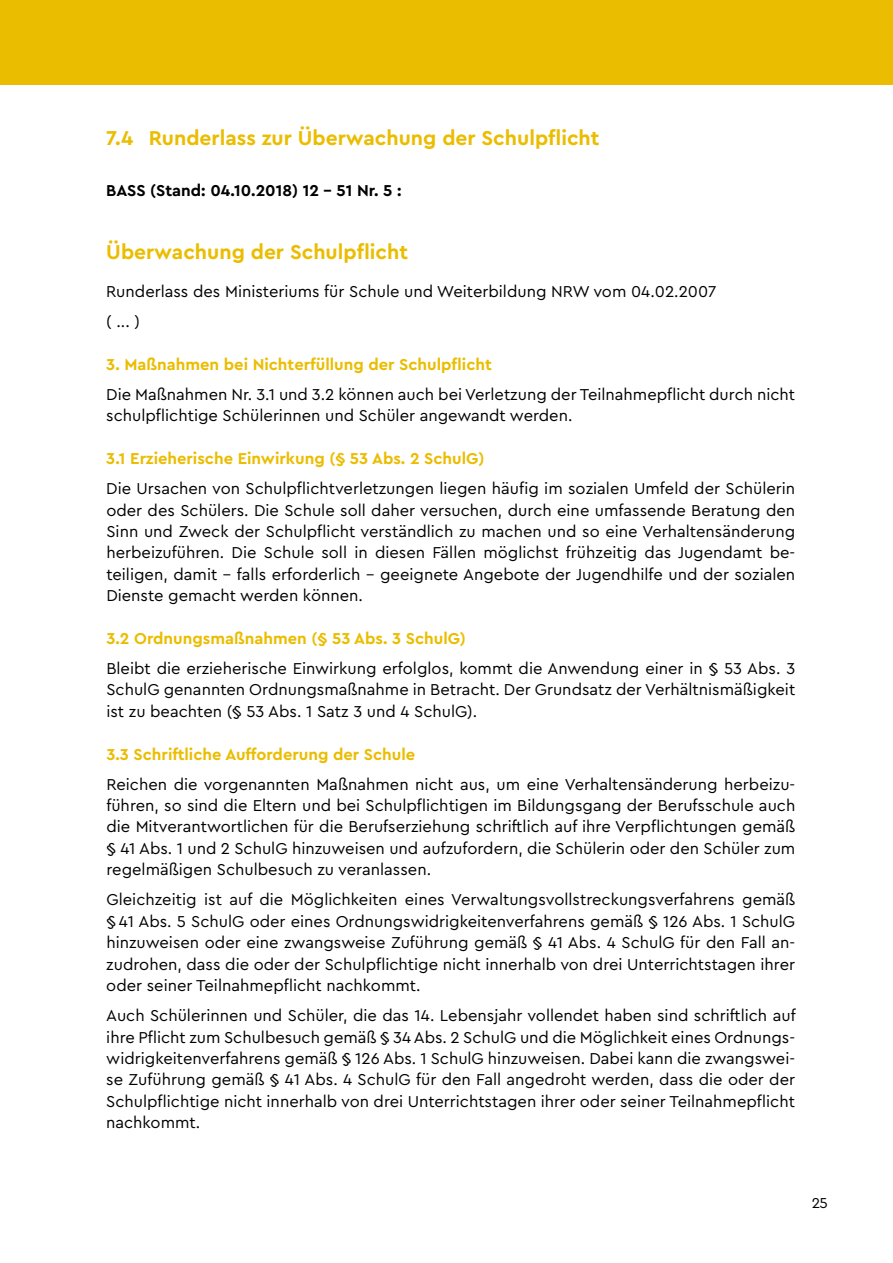
<style>
.page{position:relative;width:893px;height:1263px;background:#fff}
.page>*{position:absolute;margin:0;border:0;box-sizing:border-box;transform-origin:0 0}
.t1{font:700 21px "Cera Bielefeld";color:#ebbd00}
.t2{font:16.5px/21.5px "Cera Bielefeld";color:#000;text-align:justify}
.t3{font:700 16.5px "Cera Bielefeld";color:#ebbd00}
.t4{font:700 16.5px "Cera Bielefeld";color:#000}
.t5{font:15px "Cera Bielefeld";color:#000}
</style>
<div class="page">
<div style="left:0;top:0;width:893px;height:85px;background:#ebbd00"></div>
<p class="t1" style="left:106px;top:124px;width:495px">7.4 Runderlass zur Überwachung der Schulpflicht</p>
<p class="t4" style="left:106px;top:179px;width:297px">BASS (Stand: 04.10.2018) 12 – 51 Nr. 5 :</p>
<p class="t1" style="left:106px;top:238px;width:303px">Überwachung der Schulpflicht</p>
<p class="t2" style="left:106px;top:276px;width:612px;line-height:30px">Runderlass des Ministeriums für Schule und Weiterbildung NRW vom 04.02.2007 ( ... )</p>
<p class="t3" style="left:106px;top:353px;width:387px">3. Maßnahmen bei Nichterfüllung der Schulpflicht</p>
<p class="t2" style="left:106px;top:383px;width:690px">Die Maßnahmen Nr. 3.1 und 3.2 können auch bei Verletzung der Teilnahmepflicht durch nicht schulpflichtige Schülerinnen und Schüler angewandt werden.</p>
<p class="t3" style="left:106px;top:448px;width:380px">3.1 Erzieherische Einwirkung (§ 53 Abs. 2 SchulG)</p>
<p class="t2" style="left:106px;top:477px;width:690px">Die Ursachen von Schulpflichtverletzungen liegen häufig im sozialen Umfeld der Schülerin oder des Schülers. Die Schule soll daher versuchen, durch eine umfassende Beratung den Sinn und Zweck der Schulpflicht verständlich zu machen und so eine Verhaltensänderung herbeizuführen. Die Schule soll in diesen Fällen möglichst frühzeitig das Jugendamt be&shy;teiligen, damit – falls erforderlich – geeignete Angebote der Jugendhilfe und der sozialen Dienste gemacht werden können.</p>
<p class="t3" style="left:106px;top:627px;width:361px">3.2 Ordnungsmaßnahmen (§ 53 Abs. 3 SchulG)</p>
<p class="t2" style="left:106px;top:657px;width:690px">Bleibt die erzieherische Einwirkung erfolglos, kommt die Anwendung einer in § 53 Abs. 3<br>SchulG genannten Ordnungsmaßnahme in Betracht. Der Grundsatz der Verhältnismäßigkeit ist zu beachten (§ 53 Abs. 1 Satz 3 und 4 SchulG).</p>
<p class="t3" style="left:106px;top:743px;width:310px">3.3 Schriftliche Aufforderung der Schule</p>
<p class="t2" style="left:106px;top:772px;width:690px">Reichen die vorgenannten Maßnahmen nicht aus, um eine Verhaltensänderung herbeizu&shy;führen, so sind die Eltern und bei Schulpflichtigen im Bildungsgang der Berufsschule auch die Mitverantwortlichen für die Berufserziehung schriftlich auf ihre Verpflichtungen gemäß § 41 Abs. 1 und 2 SchulG hinzuweisen und aufzufordern, die Schülerin oder den Schüler zum regelmäßigen Schulbesuch zu veranlassen.</p>
<p class="t2" style="left:106px;top:888px;width:690px">Gleichzeitig ist auf die Möglichkeiten eines Verwaltungsvollstreckungsverfahrens gemäß § 41 Abs. 5 SchulG oder eines Ordnungswidrigkeitenverfahrens gemäß § 126 Abs. 1 SchulG hinzuweisen oder eine zwangsweise Zuführung gemäß § 41 Abs. 4 SchulG für den Fall an&shy;zudrohen, dass die oder der Schulpflichtige nicht innerhalb von drei Unterrichtstagen ihrer oder seiner Teilnahmepflicht nachkommt.</p>
<p class="t2" style="left:106px;top:1004px;width:691px">Auch Schülerinnen und Schüler, die das 14. Lebensjahr vollendet haben sind schriftlich auf ihre Pflicht zum Schulbesuch gemäß § 34 Abs. 2 SchulG und die Möglichkeit eines Ordnungs&shy;widrigkeitenverfahrens gemäß § 126 Abs. 1 SchulG hinzuweisen. Dabei kann die zwangswei&shy;se Zuführung gemäß § 41 Abs. 4 SchulG für den Fall angedroht werden, dass die oder der Schulpflichtige nicht innerhalb von drei Unterrichtstagen ihrer oder seiner Teilnahmepflicht nachkommt.</p>
<p class="t5" style="left:812px;top:1193px;width:17px">25</p>
</div>
